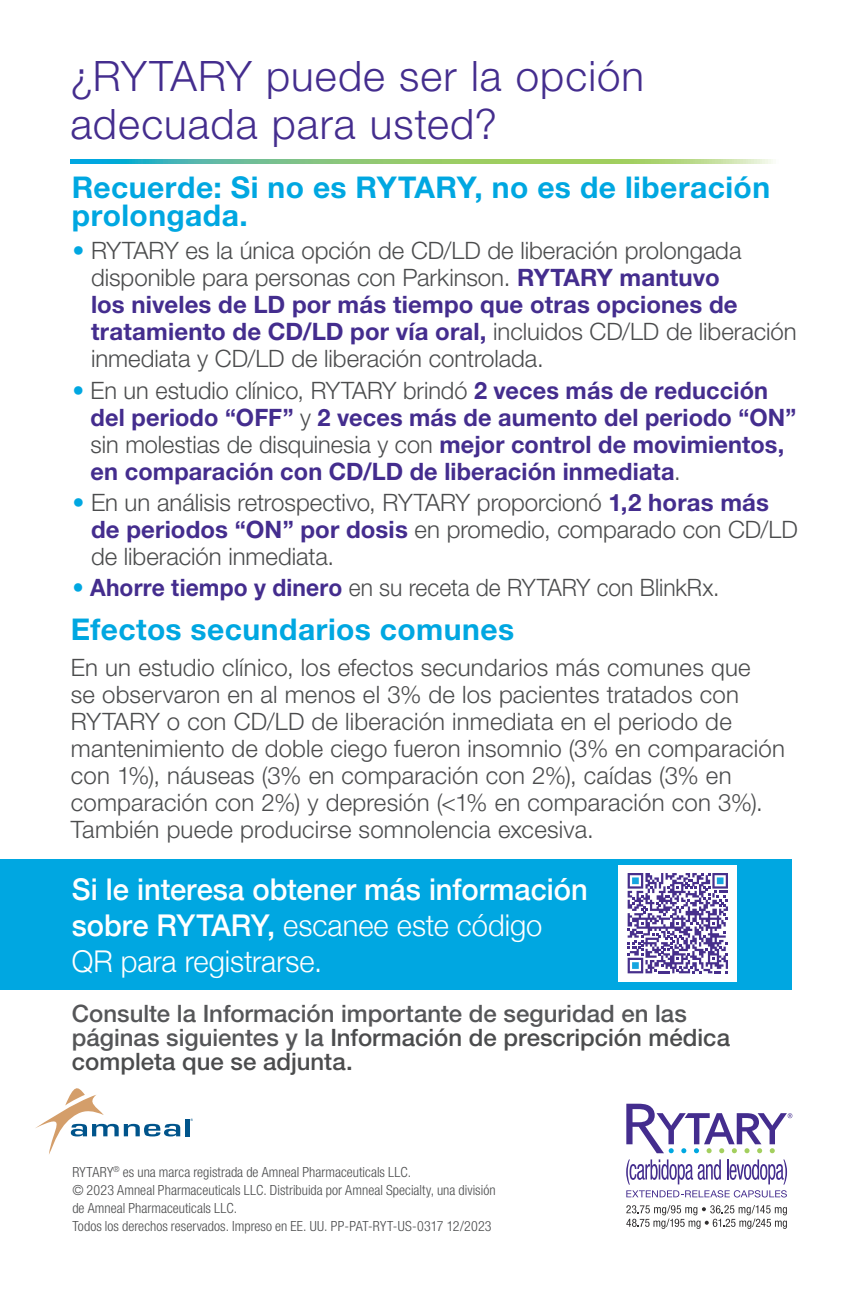
<style>
.page{position:relative;width:864px;height:1296px;background:#fff}
.page>*{position:absolute;margin:0;border:0;box-sizing:border-box;transform-origin:0 0}
.Subhead{font:300 42px/48px "Helvetica Neue LT Std";letter-spacing:.025em;color:#442d8e}
.t1{font:500 30px/36px "Helvetica Neue";color:#fff}
.Subhead-2{font:700 30px/28px "Helvetica Neue LT Std";letter-spacing:.015em;color:#00a7e1}
.Subhead-3{font:300 24px/27px "Helvetica Neue LT Std";letter-spacing:.005em;color:#4b4c4d}
.Subhead-4{font:700 24px/27px "Helvetica Neue LT Std";letter-spacing:.005em;color:#442d8e}
.ISI_body{font:500 24px/24px "Helvetica Neue LT Std";color:#555658}
.Subhead-5{font:300 24px "Helvetica Neue LT Std";letter-spacing:.005em;color:#4b4c4d;scale:.95 1}
.copyright_info{font:300 condensed 14px/18px "Helvetica Neue LT Std";letter-spacing:.005em;color:#4b4c4d}
.s1{color:#00a7e1}
.s2{font-weight:700;color:#442d8e}
.s3{font-weight:300;color:#00a7e1}
.s4{font-weight:300;color:#4b4c4d}
.s5{font-weight:300}
.s6{color:#4b4c4d}
</style>
<div class="page">
<svg style="left:35px;top:1088px;width:145px;height:66px"></svg>
<hr style="left:185px;top:1119px;width:4px;height:17px;background:#00548b">
<div style="left:1px;top:859px;width:791px;height:131px;background:#00a7e1"></div>
<svg style="left:70px;top:159px;width:703px;height:4px;background:#84c78b"></svg>
<svg style="left:626px;top:1159px;width:161px;height:38px"></svg>
<svg style="left:626px;top:1104px;width:166px;height:49px"></svg>
<svg style="left:626px;top:1205px;width:161px;height:24px"></svg>
<div style="left:618px;top:865px;width:119px;height:117px;background:#fff"></div>
<svg style="left:628px;top:873px;width:100px;height:100px"></svg>
<p class="Subhead" style="left:70px;top:52px;width:575px">¿RYTARY puede ser la opción adecuada para usted?</p>
<p class="Subhead-2" style="left:72px;top:173px;width:700px">Recuerde: Si no es RYTARY, no es de liberación prolongada.</p>
<p class="Subhead-3" style="left:91px;top:237px;width:707px;text-indent:-19px"><span class="s1">•</span> RYTARY es la única opción de CD/LD de liberación prolongada disponible para personas con Parkinson. <span class="s2">RYTARY mantuvo<br>los niveles de LD por más tiempo que otras opciones de tratamiento de CD/LD por vía oral,</span> incluidos CD/LD de liberación inmediata y CD/LD de liberación controlada.</p>
<p class="Subhead-4" style="left:91px;top:376px;width:707px;text-indent:-18px"><span class="s3">•</span> <span class="s4">En un estudio clínico, RYTARY brindó</span> 2 veces más de reducción del periodo “OFF” <span class="s4">y</span> 2 veces más de aumento del periodo “ON” <span class="s4">sin molestias de disquinesia y con</span> mejor control de movimientos, en comparación con CD/LD de liberación inmediata<span class="s4">.</span></p>
<p class="Subhead-3" style="left:91px;top:488px;width:708px;text-indent:-19px"><span class="s1">•</span> En un análisis retrospectivo, RYTARY proporcionó <span class="s2">1,2 horas más de periodos “ON” por dosis</span> en promedio, comparado con CD/LD de liberación inmediata.</p>
<p class="Subhead-5" style="left:72px;top:573px;width:683px"><span class="s1">•</span> <span class="s2">Ahorre tiempo y dinero</span> en su receta de RYTARY con BlinkRx.</p>
<p class="Subhead-2" style="left:71px;top:614px;width:445px">Efectos secundarios comunes</p>
<p class="Subhead-3" style="left:71px;top:653px;width:716px">En un estudio clínico, los efectos secundarios más comunes que<br>se observaron en al menos el 3% de los pacientes tratados con RYTARY o con CD/LD de liberación inmediata en el periodo de mantenimiento de doble ciego fueron insomnio (3% en comparación con 1%), náuseas (3% en comparación con 2%), caídas (3% en comparación con 2%) y depresión (&lt;1% en comparación con 3%).<br>También puede producirse somnolencia excesiva.</p>
<p class="t1" style="left:72px;top:868px;width:517px">Si le interesa obtener más información sobre RYTARY, <span class="s5">escanee este código<br>QR para registrarse.</span></p>
<p class="ISI_body" style="left:72px;top:1002px;width:660px">Consulte la Información importante de seguridad en las páginas siguientes y la <span class="s6">Información de prescripción médica completa que se adjunta.</span></p>
<p class="copyright_info" style="left:72px;top:1162px;width:425px">RYTARY<sup>®</sup> es una marca registrada de Amneal Pharmaceuticals LLC.<br>© 2023 Amneal Pharmaceuticals LLC. Distribuida por Amneal Specialty, una división de Amneal Pharmaceuticals LLC.<br>Todos los derechos reservados. Impreso en EE. UU. PP-PAT-RYT-US-0317 12/2023</p>
</div>
